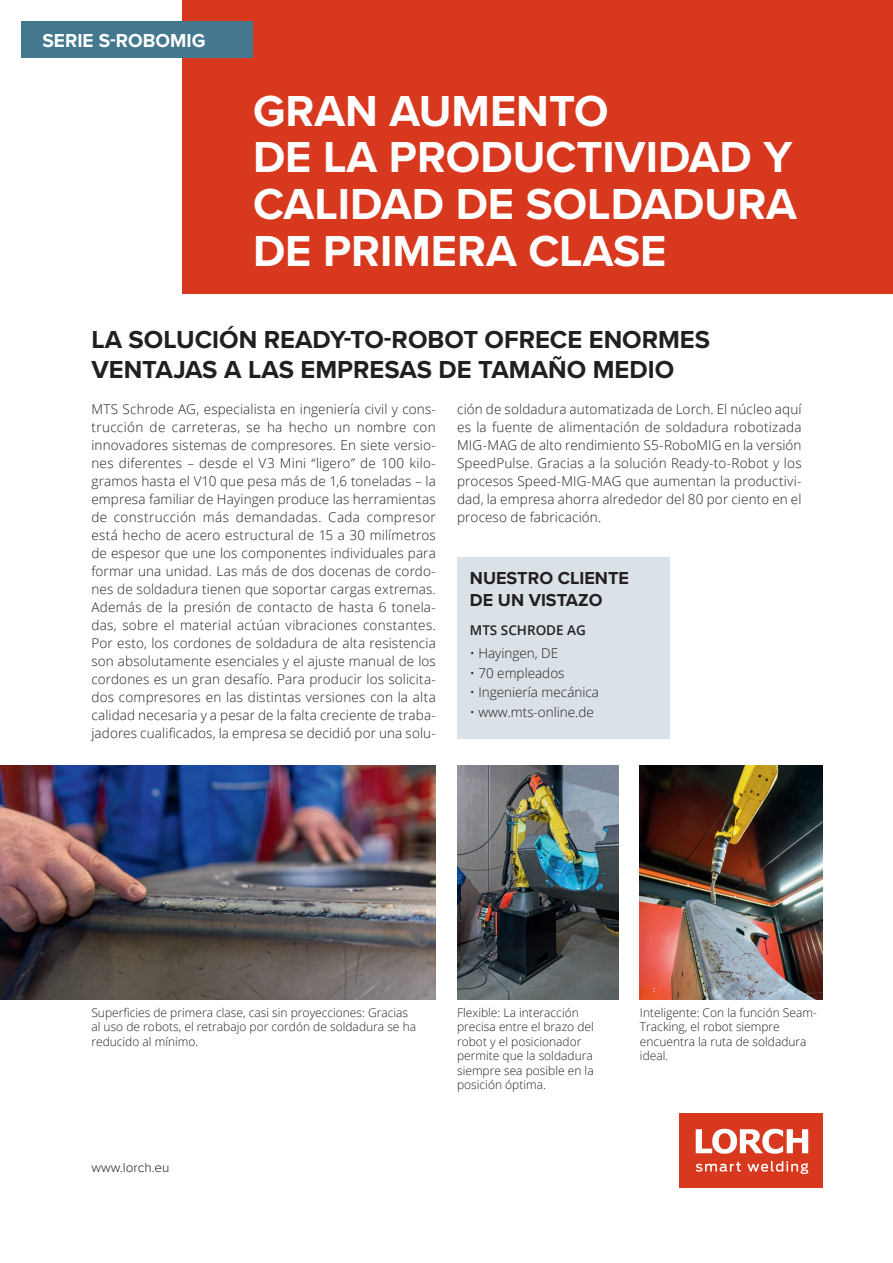
<style>
.page{position:relative;width:893px;height:1263px;background:#fff}
.page>*{position:absolute;margin:0;border:0;box-sizing:border-box;transform-origin:0 0}
.t1{font:700 45px/46.7px "Proxima Nova";color:#fff}
.t2{font:700 25.5px/30.6px "Proxima Nova";color:#231f20}
.t3{font:700 19.5px "Proxima Nova";color:#fff}
.t4{font:700 18px/21.6px "Proxima Nova";color:#231f20}
.t5{font:300 13.5px/18px "Open Sans";letter-spacing:.01em;color:#231f20;text-align:justify}
.t6{font:300 13.5px "Proxima Nova";color:#231f20}
.t7{font:600 13.5px "Open Sans";color:#231f20}
.t8{font:300 12px/14.4px "Open Sans";color:#231f20}
</style>
<div class="page">
<div style="left:680px;top:1113px;width:143px;height:74px;background:#d8381e"></div>
<svg style="left:696px;top:1129px;width:112px;height:25px"></svg>
<svg style="left:696px;top:1161px;width:112px;height:13px"></svg>
<div style="left:183px;top:0;width:710px;height:293px;background:#d8381e"></div>
<img style="left:0;top:765px;width:436px;height:234px">
<img style="left:640px;top:765px;width:183px;height:234px">
<img style="left:457px;top:765px;width:162px;height:234px">
<div style="left:457px;top:557px;width:213px;height:181px;background:#dae1e7"></div>
<div style="left:21px;top:21px;width:232px;height:36px;background:#43788f"></div>
<h3 class="t3" style="left:43px;top:26px;width:99px">SERIE S-ROBOMI</h3>
<h3 class="t3" style="left:192px;top:26px;width:15px">G</h3>
<h1 class="t1" style="left:253px;top:86px;width:546px">GRAN AUMENTO<br>DE LA PRODUCTIVIDAD Y<br>CAL IDAD DE SOL DADURA<br>DE PRIMERA CLASE</h1>
<h2 class="t2" style="left:91px;top:323px;width:620px">LA SOLUCIÓN READY-TO-ROBOT OFRECE ENORMES<br>VENTAJAS A LAS EMPR ESAS DE TAMAÑO MEDIO</h2>
<p class="t5" style="left:91px;top:400px;width:346px">MTS Schrode AG, especialista en ingeniería civil y cons&shy;trucción de carreteras, se ha hecho un nombre con innovadores sistemas de compresores. En siete versio&shy;nes diferentes – desde el V3 Mini “ligero” de 100 kilo&shy;gramos hasta el V10 que pesa más de 1,6 toneladas – la empresa familiar de Hayingen produce las herramientas de construcción más demandadas. Cada compresor está hecho de acero estructural de 15 a 30 milímetros de espesor que une los componentes individuales para formar una unidad. Las más de dos docenas de cordo&shy;nes de soldadura tienen que soportar cargas extremas.<br>Además de la presión de contacto de hasta 6 tonela&shy;das, sobre el material actúan vibraciones constantes.<br>Por esto, los cordones de soldadura de alta resistencia son absolutamente esenciales y el ajuste manual de los cordones es un gran desafío. Para producir los solicita&shy;dos compresores en las distintas versiones con la alta calidad necesaria y a pesar de la falta creciente de traba&shy;jadores cualificados, la empresa se decidió por una solu-</p>
<p class="t5" style="left:457px;top:400px;width:346px">ción de soldadura automatizada de Lorch. El núcleo aquí es la fuente de alimentación de soldadura robotizada MIG-MAG de alto rendimiento S5-RoboMIG en la versión SpeedPulse. Gracias a la solución Ready-to-Robot y los procesos Speed-MIG-MAG que aumentan la productivi&shy;dad, la empresa ahorra alrededor del 80 por ciento en el proceso de fabricación.</p>
<h3 class="t4" style="left:470px;top:567px;width:121px;text-indent:58px">RO CLIENTE<br>DEUNVISTA</h3>
<h3 class="t4" style="left:470px;top:567px;width:13px">NUEST</h3>
<h3 class="t4" style="left:578px;top:588px;width:24px">ZO</h3>
<p class="t7" style="left:470px;top:620px;width:118px">MTS SCHRODE AG</p>
<p class="t5" style="left:470px;top:644px;width:90px">• Hayingen, DE</p>
<p class="t5" style="left:470px;top:663px;width:96px">• 70 empleados</p>
<p class="t5" style="left:470px;top:683px;width:131px">• Ingeniería mecánica</p>
<p class="t5" style="left:470px;top:702px;width:126px">• www.mts-online.de</p>
<p class="t8" style="left:91px;top:1005px;width:326px">Superficies de primera clase, casi sin proyecciones: Gracias al uso de robots, el retrabajo por cordón de soldadura se ha reducido al mínimo.</p>
<p class="t6" style="left:91px;top:1157px;width:80px">www.lorch.eu</p>
<p class="t8" style="left:457px;top:1005px;width:138px">Flexible: La interacción precisa entre el brazo del robot y el posicionador permite que la soldadura siempre sea posible en la posición óptima.</p>
<p class="t8" style="left:640px;top:1005px;width:178px">Inteligente: Con la función Seam-<br>Tracking, el robot siempre encuentra la ruta de soldadura ideal.</p>
</div>
